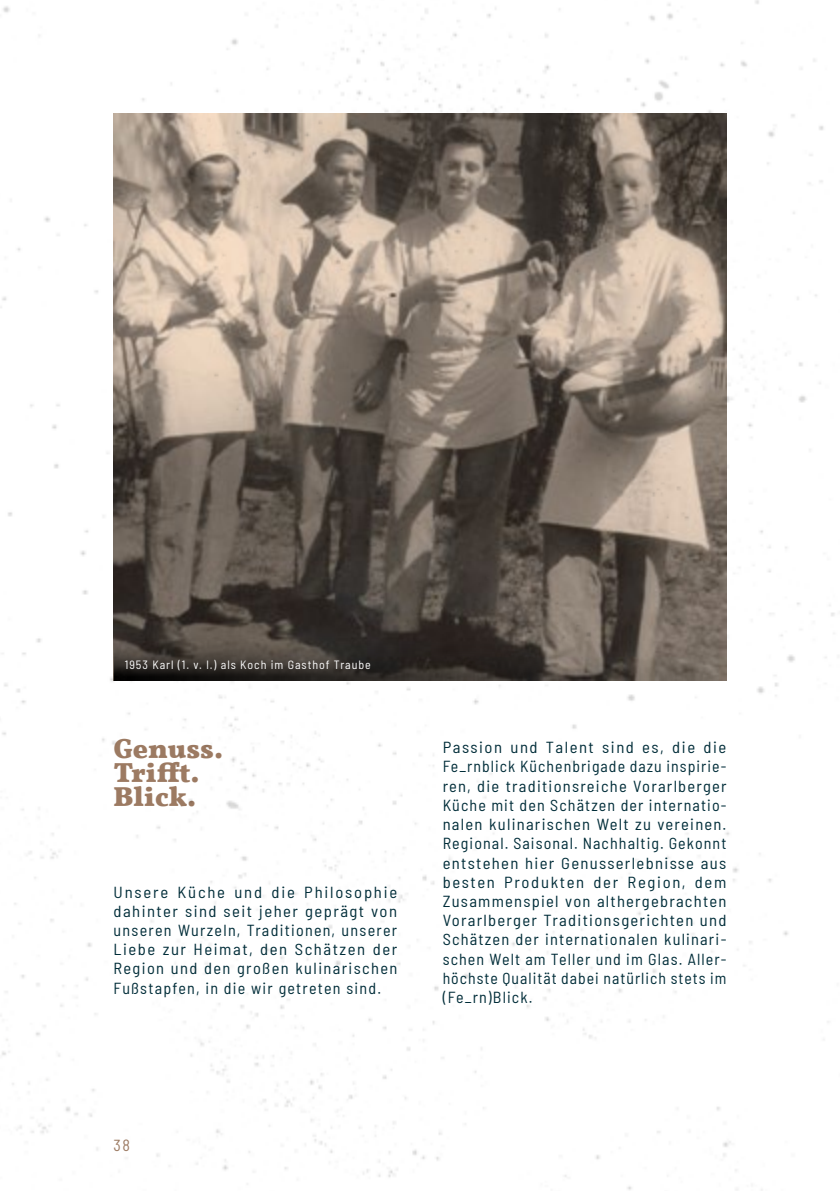
<style>
.page{position:relative;width:840px;height:1191px;background:#fff}
.page>*{position:absolute;margin:0;border:0;box-sizing:border-box;transform-origin:0 0}
.t1{font:700 28px/24px "Vollkorn";color:#9c7a62}
.t2{font:semi-condensed 16px/19.2px "Barlow";letter-spacing:.07em;color:#002d39;text-align:justify;scale:1.04 1}
.t3{font:semi-condensed 16px "Barlow";color:#9c7a62}
.t4{font:semi-condensed 12px "Barlow";letter-spacing:.08em;color:#fff}
</style>
<div class="page">
<img style="left:0;top:0;width:835px;height:1191px">
<p class="t4" style="left:125px;top:656px;width:247px">1953 Karl (1. v. l.) als Koch im Gasthof Traube</p>
<h1 class="t1" style="left:113px;top:737px;width:111px">Genuss.<br>Trifft.<br>Blick.</h1>
<p class="t2" style="left:113px;top:881px;width:274px">Unsere Küche und die Philosophie dahinter sind seit jeher geprägt von unseren Wurzeln, Traditionen, unserer Liebe zur Heimat, den Schätzen der Region und den großen kulinarischen Fußstapfen, in die wir getreten sind.</p>
<p class="t2" style="left:442px;top:736px;width:274px">Passion und Talent sind es, die die Fe_rnblick Küchenbrigade dazu inspirie&shy;ren, die traditionsreiche Vorarlberger Küche mit den Schätzen der internatio&shy;nalen kulinarischen Welt zu vereinen.<br>Regional. Saisonal. Nachhaltig. Gekonnt entstehen hier Genusserlebnisse aus besten Produkten der Region, dem Zusammenspiel von althergebrachten Vorarlberger Traditionsgerichten und Schätzen der internationalen kulinari&shy;schen Welt am Teller und im Glas. Aller&shy;höchste Qualität dabei natürlich stets im (Fe_rn)Blick.</p>
<p class="t3" style="left:113px;top:1134px;width:18px">38</p>
</div>
